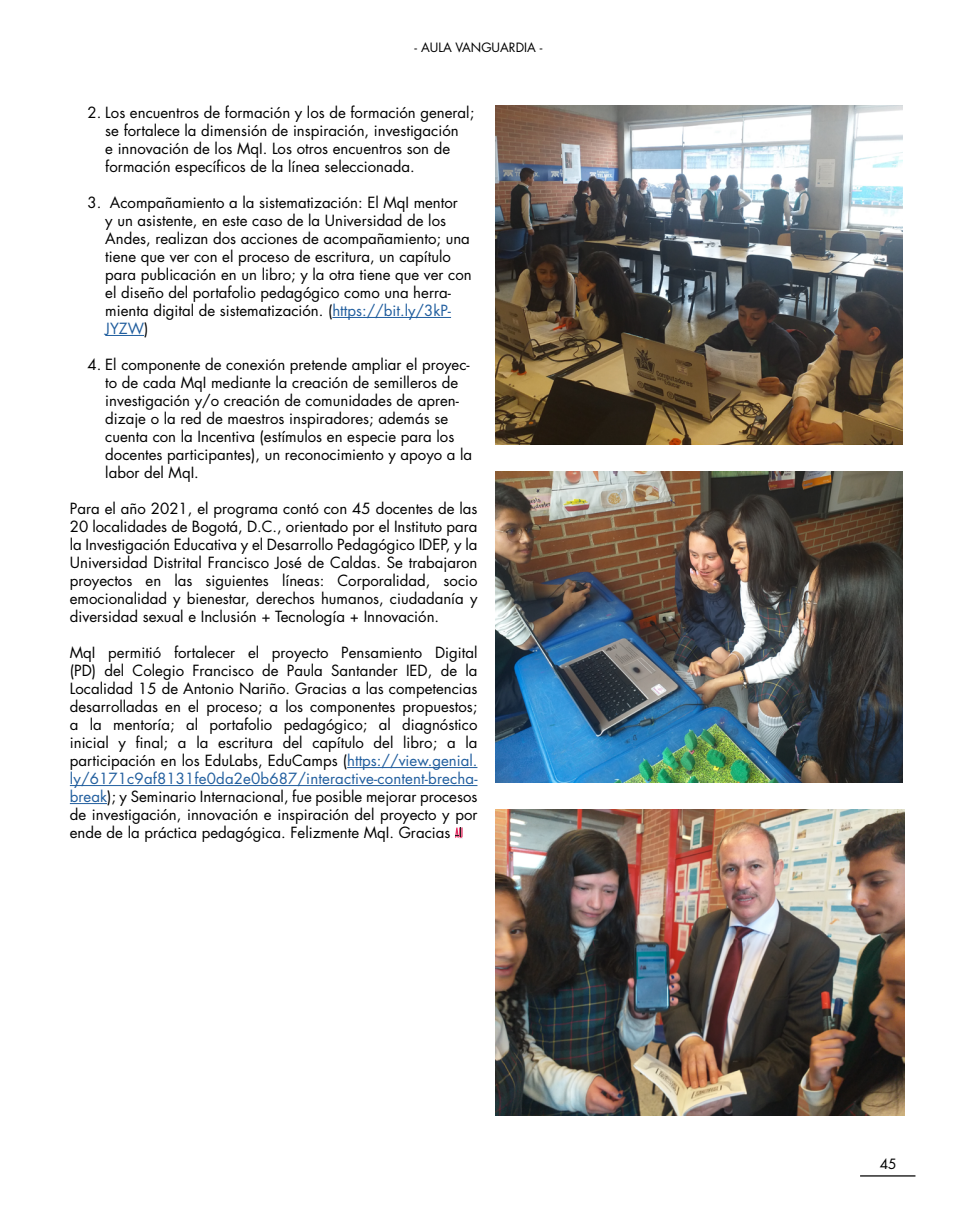
<style>
.page{position:relative;width:957px;height:1205px;background:#fff}
.page>*{position:absolute;margin:0;border:0;box-sizing:border-box;transform-origin:0 0}
.t1{font:15px/18px "Futura Std";color:#000}
.t2{font:13.75px "Futura Std";color:#000}
.t3{font:12.5px "Futura Std";color:#000}
.s1{color:#215e9e}
</style>
<div class="page">
<hr style="left:332px;top:317px;width:119px;height:1px;background:#215e9e">
<hr style="left:105px;top:335px;width:39px;height:1px;background:#215e9e">
<hr style="left:347px;top:767px;width:130px;height:1px;background:#215e9e">
<hr style="left:70px;top:785px;width:407px;height:1px;background:#215e9e">
<hr style="left:70px;top:803px;width:37px;height:1px;background:#215e9e">
<svg style="left:455px;top:827px;width:8px;height:11px"></svg>
<img style="left:495px;top:106px;width:408px;height:339px">
<img style="left:495px;top:471px;width:408px;height:311px">
<img style="left:495px;top:809px;width:409px;height:306px">
<hr style="left:860px;top:1175px;width:55px;height:1px;background:#000">
<p class="t3" style="left:414px;top:39px;width:129px">- AULA VANGUARDIA -</p>
<p class="t1" style="left:105px;top:104px;width:370px;text-indent:-18px">2. Los encuentros de formación y los de formación general; se fortalece la dimensión de inspiración, investigación<br>e innovación de los MqI. Los otros encuentros son de formación específicos de la línea seleccionada.</p>
<p class="t1" style="left:105px;top:194px;width:368px;text-indent:-18px">3. Acompañamiento a la sistematización: El MqI mentor<br>y un asistente, en este caso de la Universidad de los Andes, realizan dos acciones de acompañamiento; una tiene que ver con el proceso de escritura, un capítulo para publicación en un libro; y la otra tiene que ver con el diseño del portafolio pedagógico como una herra&shy;mienta digital de sistematización. (<span class="s1">https://bit.ly/3kP-JYZW</span>)</p>
<p class="t1" style="left:105px;top:356px;width:368px;text-indent:-18px">4. El componente de conexión pretende ampliar el proyec&shy;to de cada MqI mediante la creación de semilleros de investigación y/o creación de comunidades de apren&shy;dizaje o la red de maestros inspiradores; además se cuenta con la Incentiva (estímulos en especie para los docentes participantes), un reconocimiento y apoyo a la labor del MqI.</p>
<p class="t1" style="left:70px;top:500px;width:409px;text-align:justify">Para el año 2021, el programa contó con 45 docentes de las 20 localidades de Bogotá, D.C., orientado por el Instituto para la Investigación Educativa y el Desarrollo Pedagógico IDEP, y la Universidad Distrital Francisco José de Caldas. Se trabajaron proyectos en las siguientes líneas: Corporalidad, socio emocionalidad y bienestar, derechos humanos, ciudadanía y diversidad sexual e Inclusión + Tecnología + Innovación.</p>
<p class="t1" style="left:70px;top:644px;width:409px;text-align:justify">MqI permitió fortalecer el proyecto Pensamiento Digital (PD) del Colegio Francisco de Paula Santander IED, de la Localidad 15 de Antonio Nariño. Gracias a las competencias desarrolladas en el proceso; a los componentes propuestos; a la mentoría; al portafolio pedagógico; al diagnóstico inicial y final; a la escritura del capítulo del libro; a la participación en los EduLabs, EduCamps (<span class="s1">https://view.genial. ly/6171c9af8131fe0da2e0b687/interactive-content-brecha&shy;break</span>); y Seminario Internacional, fue posible mejorar procesos de investigación, innovación e inspiración del proyecto y por ende de la práctica pedagógica. Felizmente MqI. Gracias</p>
<p class="t2" style="left:880px;top:1155px;width:18px">45</p>
</div>
